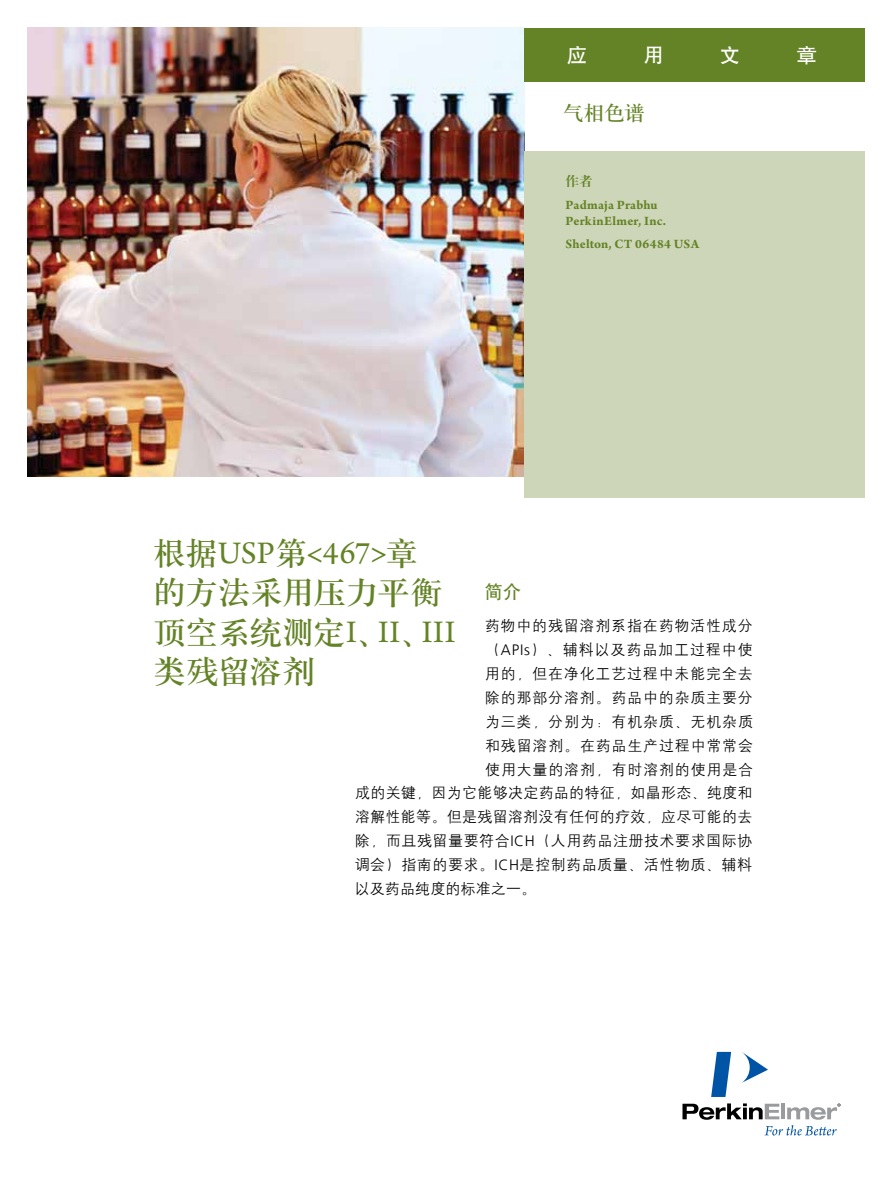
<style>
.page{position:relative;width:893px;height:1191px;background:#fff}
.page>*{position:absolute;margin:0;border:0;box-sizing:border-box;transform-origin:0 0}
.t1{font:33px/39.6px "H Ya 3 gj";letter-spacing:-.025em;color:#648326}
.t2{font:33px "Arno Pro";color:#648326}
.t3{font:21px "H Ya 3 gj";color:#648326}
.t4{font:19.5px "H Yb 1 gj";color:#fff;scale:1.05 1}
.t5{font:18px "H Yb 1 gj";color:#648326}
.t6{font:15px/24px "H Yg 2 gj";letter-spacing:.045em;color:#000;text-align:justify}
.t7{font:700 13.5px/16.2px "Arno Pro";letter-spacing:.015em;color:#648326}
.t8{font:13.5px "H Ya 4 gj";color:#648326}
.s1{font-family:"H Ya 3 gj"}
.s2{font-family:"Arno Pro"}
.s3{font-family:"Frutiger LT Com";font-weight:300}
</style>
<div class="page">
<img style="left:28px;top:28px;width:497px;height:448px">
<div style="left:525px;top:151px;width:340px;height:346px;background:#ced6b9"></div>
<div style="left:525px;top:28px;width:340px;height:53px;background:#648326"></div>
<svg style="left:682px;top:1103px;width:97px;height:16px"></svg>
<hr style="left:781px;top:1103px;width:4px;height:16px;background:#999b9e">
<svg style="left:742px;top:1052px;width:26px;height:30px"></svg>
<svg style="left:711px;top:1052px;width:20px;height:45px"></svg>
<svg style="left:787px;top:1103px;width:54px;height:16px"></svg>
<svg style="left:764px;top:1125px;width:73px;height:10px"></svg>
<h3 class="t4" style="left:567px;top:46px;width:21px">应</h3>
<h3 class="t4" style="left:644px;top:46px;width:21px">用</h3>
<h3 class="t4" style="left:720px;top:46px;width:21px">文</h3>
<h3 class="t4" style="left:796px;top:46px;width:21px">章</h3>
<h2 class="t3" style="left:563px;top:102px;width:84px">气相色谱</h2>
<p class="t8" style="left:566px;top:174px;width:29px">作者</p>
<p class="t7" style="left:565px;top:197px;width:102px">Padmaja Prabhu<br>PerkinElmer, Inc.</p>
<p class="t7" style="left:565px;top:236px;width:135px">Shelton, CT 06484 USA</p>
<h1 class="t2" style="left:153px;top:534px;width:267px"><span class="s1">根据</span>USP<span class="s1">第</span>&lt;467&gt;<span class="s1">章</span></h1>
<h1 class="t1" style="left:153px;top:572px;width:304px">的方法采用压力平衡顶空系统测定<span class="s2">I</span>、<span class="s2">II</span>、<span class="s2">III</span>类残留溶剂</h1>
<p class="t5" style="left:485px;top:583px;width:38px">简介</p>
<p class="t6" style="left:485px;top:613px;width:270px">药物中的残留溶剂系指在药物活性成分（<span class="s3">APIs</span>）、辅料以及药品加工过程中使用的，但在净化工艺过程中未能完全去除的那部分溶剂。药品中的杂质主要分为三类，分别为：有机杂质、无机杂质和残留溶剂。在药品生产过程中常常会使用大量的溶剂，有时溶剂的使用是合</p>
<p class="t6" style="left:355px;top:781px;width:399px">成的关键，因为它能够决定药品的特征，如晶形态、纯度和溶解性能等。但是残留溶剂没有任何的疗效，应尽可能的去除，而且残留量要符合<span class="s3">ICH</span>（人用药品注册技术要求国际协调会）指南的要求。<span class="s3">ICH</span>是控制药品质量、活性物质、辅料以及药品纯度的标准之一。</p>
</div>
